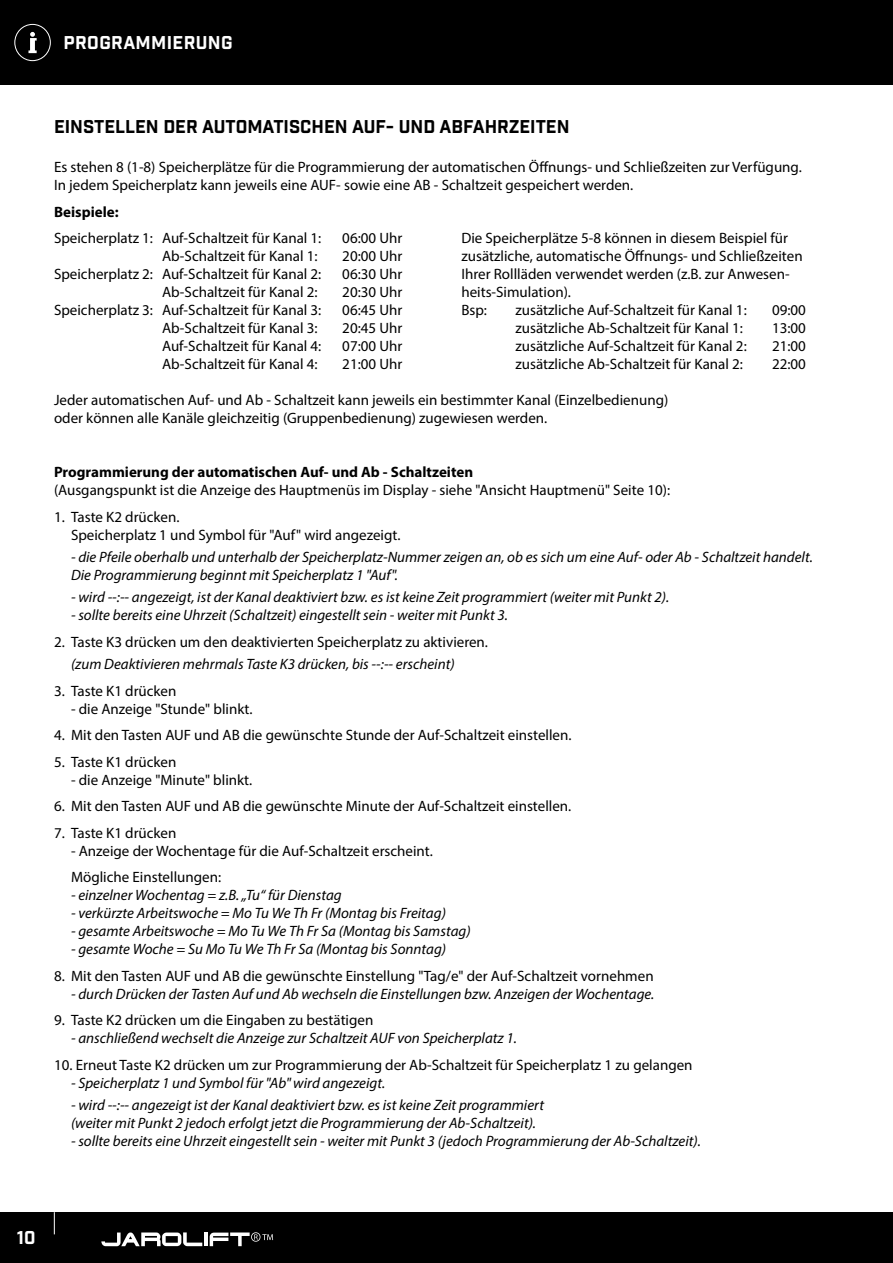
<style>
.page{position:relative;width:893px;height:1263px;background:#fff}
.page>*{position:absolute;margin:0;border:0;box-sizing:border-box;transform-origin:0 0}
.t1{font:18px "Industry Inc Base";color:#000}
.Header_Text{font:18px "Industry Inc Base";letter-spacing:.02em;color:#fff}
.Myriad_Pro_Light_7_p{font:15px/18px "Myriad Pro";color:#000}
.Myriad_Pro_Light_7_p-2{font:italic 15px "Myriad Pro";color:#000}
.Myriad_Pro_Light_7_p-3{font:700 15px "Myriad Pro";color:#000}
</style>
<div class="page">
<div style="left:0;top:1212px;width:893px;height:51px;background:#000"></div>
<div style="left:0;top:0;width:893px;height:85px;background:#000"></div>
<svg style="left:54px;top:1212px;width:1px;height:22px"></svg>
<svg style="left:28px;top:32px;width:9px;height:21px"></svg>
<div style="left:14px;top:24px;width:37px;height:37px;border:1px solid #fff;border-radius:50%"></div>
<svg style="left:101px;top:1232px;width:101px;height:14px"></svg>
<hr style="left:204px;top:1232px;width:4px;height:14px;background:#fff">
<svg style="left:210px;top:1232px;width:63px;height:14px"></svg>
<p class="Header_Text" style="left:64px;top:32px;width:170px">PROGRAMMIERUNG</p>
<p class="t1" style="left:54px;top:115px;width:517px">EINSTELLEN DER AUTOMATISCHEN AUF- UND ABFAHRZEITEN</p>
<p class="Myriad_Pro_Light_7_p" style="left:54px;top:158px;width:749px">Es stehen 8 (1-8) Speicherplätze für die Programmierung der automatischen Öffnungs- und Schließzeiten zur Verfügung.</p>
<p class="Myriad_Pro_Light_7_p" style="left:54px;top:176px;width:581px">In jedem Speicherplatz kann jeweils eine AUF- sowie eine AB - Schaltzeit gespeichert werden.</p>
<p class="Myriad_Pro_Light_7_p-3" style="left:54px;top:202px;width:66px">Beispiele:</p>
<p class="Myriad_Pro_Light_7_p" style="left:54px;top:229px;width:269px">Speicherplatz 1: Auf-Schaltzeit für Kanal 1:</p>
<p class="Myriad_Pro_Light_7_p" style="left:162px;top:247px;width:157px">Ab-Schaltzeit für Kanal 1:</p>
<p class="Myriad_Pro_Light_7_p" style="left:54px;top:265px;width:269px">Speicherplatz 2: Auf-Schaltzeit für Kanal 2:</p>
<p class="Myriad_Pro_Light_7_p" style="left:162px;top:283px;width:157px">Ab-Schaltzeit für Kanal 2:</p>
<p class="Myriad_Pro_Light_7_p" style="left:54px;top:301px;width:269px">Speicherplatz 3: Auf-Schaltzeit für Kanal 3:</p>
<p class="Myriad_Pro_Light_7_p" style="left:162px;top:319px;width:157px">Ab-Schaltzeit für Kanal 3:</p>
<p class="Myriad_Pro_Light_7_p" style="left:162px;top:337px;width:161px">Auf-Schaltzeit für Kanal 4:</p>
<p class="Myriad_Pro_Light_7_p" style="left:162px;top:355px;width:157px">Ab-Schaltzeit für Kanal 4:</p>
<p class="Myriad_Pro_Light_7_p" style="left:54px;top:391px;width:616px">Jeder automatischen Auf- und Ab - Schaltzeit kann jeweils ein bestimmter Kanal (Einzelbedienung)</p>
<p class="Myriad_Pro_Light_7_p" style="left:54px;top:409px;width:495px">oder können alle Kanäle gleichzeitig (Gruppenbedienung) zugewiesen werden.</p>
<p class="Myriad_Pro_Light_7_p" style="left:342px;top:229px;width:62px">06:00 Uhr</p>
<p class="Myriad_Pro_Light_7_p" style="left:342px;top:247px;width:62px">20:00 Uhr</p>
<p class="Myriad_Pro_Light_7_p" style="left:342px;top:265px;width:62px">06:30 Uhr</p>
<p class="Myriad_Pro_Light_7_p" style="left:342px;top:283px;width:62px">20:30 Uhr</p>
<p class="Myriad_Pro_Light_7_p" style="left:342px;top:301px;width:62px">06:45 Uhr</p>
<p class="Myriad_Pro_Light_7_p" style="left:342px;top:319px;width:62px">20:45 Uhr</p>
<p class="Myriad_Pro_Light_7_p" style="left:342px;top:337px;width:62px">07:00 Uhr</p>
<p class="Myriad_Pro_Light_7_p" style="left:342px;top:355px;width:62px">21:00 Uhr</p>
<p class="Myriad_Pro_Light_7_p" style="left:461px;top:229px;width:343px">Die Speicherplätze 5-8 können in diesem Beispiel für zusätzliche, automatische Öffnungs- und Schließzeiten Ihrer Rollläden verwendet werden (z.B. zur Anwesen&shy;heits-Simulation).</p>
<p class="Myriad_Pro_Light_7_p" style="left:461px;top:301px;width:27px">Bsp:</p>
<p class="Myriad_Pro_Light_7_p" style="left:515px;top:301px;width:233px">zusätzliche Auf-Schaltzeit für Kanal 1:</p>
<p class="Myriad_Pro_Light_7_p" style="left:515px;top:319px;width:229px">zusätzliche Ab-Schaltzeit für Kanal 1:</p>
<p class="Myriad_Pro_Light_7_p" style="left:515px;top:337px;width:233px">zusätzliche Auf-Schaltzeit für Kanal 2:</p>
<p class="Myriad_Pro_Light_7_p" style="left:515px;top:355px;width:229px">zusätzliche Ab-Schaltzeit für Kanal 2:</p>
<p class="Myriad_Pro_Light_7_p" style="left:772px;top:301px;width:35px">09:00</p>
<p class="Myriad_Pro_Light_7_p" style="left:772px;top:319px;width:35px">13:00</p>
<p class="Myriad_Pro_Light_7_p" style="left:772px;top:337px;width:35px">21:00</p>
<p class="Myriad_Pro_Light_7_p" style="left:772px;top:355px;width:35px">22:00</p>
<p class="Myriad_Pro_Light_7_p-3" style="left:54px;top:462px;width:421px">Programmierung der automatischen Auf- und Ab - Schaltzeiten</p>
<p class="Myriad_Pro_Light_7_p" style="left:54px;top:481px;width:618px">(Ausgangspunkt ist die Anzeige des Hauptmenüs im Display - siehe "Ansicht Hauptmenü" Seite 10):</p>
<p class="Myriad_Pro_Light_7_p" style="left:54px;top:507px;width:127px">1. Taste K2 drücken.</p>
<p class="Myriad_Pro_Light_7_p" style="left:71px;top:525px;width:331px">Speicherplatz 1 und Symbol für "Auf" wird angezeigt.</p>
<p class="Myriad_Pro_Light_7_p-2" style="left:71px;top:548px;width:743px">- die Pfeile oberhalb und unterhalb der Speicherplatz-Nummer zeigen an, ob es sich um eine Auf- oder Ab - Schaltzeit handelt.</p>
<p class="Myriad_Pro_Light_7_p-2" style="left:71px;top:566px;width:328px">Die Programmierung beginnt mit Speicherplatz 1 "Auf".</p>
<p class="Myriad_Pro_Light_7_p-2" style="left:71px;top:588px;width:600px">- wird --:-- angezeigt, ist der Kanal deaktiviert bzw. es ist keine Zeit programmiert (weiter mit Punkt 2).</p>
<p class="Myriad_Pro_Light_7_p-2" style="left:71px;top:606px;width:438px">- sollte bereits eine Uhrzeit (Schaltzeit) eingestellt sein - weiter mit Punkt 3.</p>
<p class="Myriad_Pro_Light_7_p" style="left:54px;top:632px;width:436px">2. Taste K3 drücken um den deaktivierten Speicherplatz zu aktivieren.</p>
<p class="Myriad_Pro_Light_7_p-2" style="left:71px;top:655px;width:385px">(zum Deaktivieren mehrmals Taste K3 drücken, bis --:-- erscheint)</p>
<p class="Myriad_Pro_Light_7_p" style="left:54px;top:681px;width:124px">3. Taste K1 drücken</p>
<p class="Myriad_Pro_Light_7_p" style="left:71px;top:699px;width:183px">- die Anzeige "Stunde" blinkt.</p>
<p class="Myriad_Pro_Light_7_p" style="left:54px;top:726px;width:519px">4. Mit den Tasten AUF und AB die gewünschte Stunde der Auf-Schaltzeit einstellen.</p>
<p class="Myriad_Pro_Light_7_p" style="left:54px;top:752px;width:124px">5. Taste K1 drücken</p>
<p class="Myriad_Pro_Light_7_p" style="left:71px;top:770px;width:183px">- die Anzeige "Minute" blinkt.</p>
<p class="Myriad_Pro_Light_7_p" style="left:54px;top:797px;width:519px">6. Mit den Tasten AUF und AB die gewünschte Minute der Auf-Schaltzeit einstellen.</p>
<p class="Myriad_Pro_Light_7_p" style="left:54px;top:823px;width:124px">7. Taste K1 drücken</p>
<p class="Myriad_Pro_Light_7_p" style="left:71px;top:841px;width:363px">- Anzeige der Wochentage für die Auf-Schaltzeit erscheint.</p>
<p class="Myriad_Pro_Light_7_p" style="left:71px;top:868px;width:152px">Mögliche Einstellungen:</p>
<p class="Myriad_Pro_Light_7_p-2" style="left:71px;top:886px;width:272px">- einzelner Wochentag = z.B. „Tu“ für Dienstag</p>
<p class="Myriad_Pro_Light_7_p-2" style="left:71px;top:904px;width:376px">- verkürzte Arbeitswoche = Mo Tu We Th Fr (Montag bis Freitag)</p>
<p class="Myriad_Pro_Light_7_p-2" style="left:71px;top:922px;width:401px">- gesamte Arbeitswoche = Mo Tu We Th Fr Sa (Montag bis Samstag)</p>
<p class="Myriad_Pro_Light_7_p-2" style="left:71px;top:940px;width:377px">- gesamte Woche = Su Mo Tu We Th Fr Sa (Montag bis Sonntag)</p>
<p class="Myriad_Pro_Light_7_p" style="left:54px;top:966px;width:601px">8. Mit den Tasten AUF und AB die gewünschte Einstellung "Tag/e" der Auf-Schaltzeit vornehmen</p>
<p class="Myriad_Pro_Light_7_p-2" style="left:71px;top:984px;width:585px">- durch Drücken der Tasten Auf und Ab wechseln die Einstellungen bzw. Anzeigen der Wochentage.</p>
<p class="Myriad_Pro_Light_7_p" style="left:54px;top:1011px;width:321px">9. Taste K2 drücken um die Eingaben zu bestätigen</p>
<p class="Myriad_Pro_Light_7_p-2" style="left:71px;top:1029px;width:448px">- anschließend wechselt die Anzeige zur Schaltzeit AUF von Speicherplatz 1.</p>
<p class="Myriad_Pro_Light_7_p" style="left:54px;top:1055px;width:640px">10. Erneut Taste K2 drücken um zur Programmierung der Ab-Schaltzeit für Speicherplatz 1 zu gelangen</p>
<p class="Myriad_Pro_Light_7_p-2" style="left:71px;top:1073px;width:316px">- Speicherplatz 1 und Symbol für "Ab" wird angezeigt.</p>
<p class="Myriad_Pro_Light_7_p-2" style="left:71px;top:1095px;width:475px">- wird --:-- angezeigt ist der Kanal deaktiviert bzw. es ist keine Zeit programmiert</p>
<p class="Myriad_Pro_Light_7_p-2" style="left:71px;top:1113px;width:467px">(weiter mit Punkt 2 jedoch erfolgt jetzt die Programmierung der Ab-Schaltzeit).</p>
<p class="Myriad_Pro_Light_7_p-2" style="left:71px;top:1131px;width:631px">- sollte bereits eine Uhrzeit eingestellt sein - weiter mit Punkt 3 (jedoch Programmierung der Ab-Schaltzeit).</p>
<p class="Header_Text" style="left:17px;top:1227px;width:20px">10</p>
</div>
